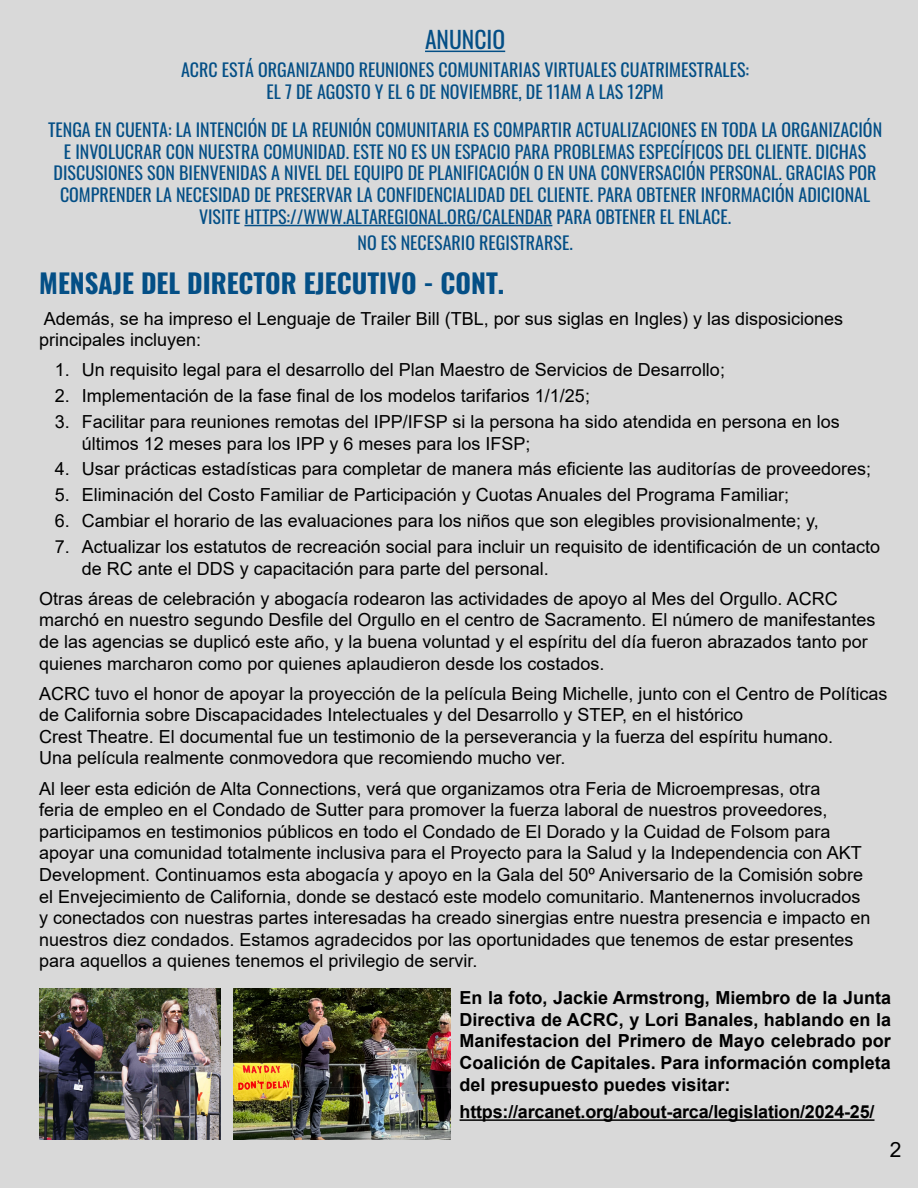
<style>
.page{position:relative;width:918px;height:1188px;background:#d9d9d9}
.page>*{position:absolute;margin:0;border:0;box-sizing:border-box;transform-origin:0 0}
.t1{font:700 26.7px "Oswald";color:#044f86}
.t2{font:23.7px "Oswald";color:#044f86}
.t3{font:21px "Arial";color:#000}
.t4{font:18px/21.6px "Arial";color:#000}
.t5{font:18px/21.6px "Oswald";color:#044f86;text-align:center}
.t6{font:700 18px/21.6px "Arial";color:#000;text-align:justify}
</style>
<div class="page">
<img style="left:39px;top:988px;width:181px;height:151px">
<img style="left:234px;top:988px;width:217px;height:151px">
<hr style="left:425px;top:51px;width:80px;height:1px;background:#044f86">
<hr style="left:244px;top:225px;width:308px;height:1px;background:#044f86">
<hr style="left:460px;top:1119px;width:414px;height:2px;background:#000">
<p class="t2" style="left:425px;top:19px;width:82px">ANUNCIO</p>
<p class="t5" style="left:181px;top:57px;width:569px">ACRC ESTÁ ORGANIZANDO REUNIONES COMUNITARIAS VIRTUALES CUATRIMESTRALES:<br>EL 7 DE AGOSTO Y EL 6 DE NOVIEMBRE, DE 11AM A LAS 12PM</p>
<p class="t5" style="left:48px;top:117px;width:836px">TENGA EN CUENTA: LA INTENCIÓN DE LA REUNIÓN COMUNITARIA ES COMPARTIR ACTUALIZACIONES EN TODA LA ORGANIZACIÓN E INVOLUCRAR CON NUESTRA COMUNIDAD. ESTE NO ES UN ESPACIO PARA PROBLEMAS ESPECÍFICOS DEL CLIENTE. DICHAS DISCUSIONES SON BIENVENIDAS A NIVEL DEL EQUIPO DE PLANIFICACIÓN O EN UNA CONVERSACIÓN PERSONAL. GRACIAS POR COMPRENDER LA NECESIDAD DE PRESERVAR LA CONFIDENCIALIDAD DEL CLIENTE. PARA OBTENER INFORMACIÓN ADICIONAL VISITE HTTPS://WWW.ALTAREGIONAL.ORG/CALENDAR PARA OBTENER EL ENLACE.</p>
<p class="t5" style="left:358px;top:230px;width:217px">NO ES NECESARIO REGISTRARSE.</p>
<p class="t1" style="left:39px;top:260px;width:467px">MENSAJE DEL DIRECTOR EJECUTIVO - CONT.</p>
<p class="t4" style="left:39px;top:307px;width:805px">Además, se ha impreso el Lenguaje de Trailer Bill (TBL, por sus siglas en Ingles) y las disposiciones principales incluyen:</p>
<p class="t4" style="left:55px;top:359px;width:672px">1. Un requisito legal para el desarrollo del Plan Maestro de Servicios de Desarrollo;</p>
<p class="t4" style="left:55px;top:385px;width:537px">2. Implementación de la fase final de los modelos tarifarios 1/1/25;</p>
<p class="t4" style="left:82px;top:411px;width:760px;text-indent:-27px">3. Facilitar para reuniones remotas del IPP/IFSP si la persona ha sido atendida en persona en los últimos 12 meses para los IPP y 6 meses para los IFSP;</p>
<p class="t4" style="left:55px;top:458px;width:818px">4. Usar prácticas estadísticas para completar de manera más eficiente las auditorías de proveedores;</p>
<p class="t4" style="left:55px;top:484px;width:736px">5. Eliminación del Costo Familiar de Participación y Cuotas Anuales del Programa Familiar;</p>
<p class="t4" style="left:55px;top:510px;width:766px">6. Cambiar el horario de las evaluaciones para los niños que son elegibles provisionalmente; y,</p>
<p class="t4" style="left:82px;top:536px;width:800px;text-indent:-27px">7. Actualizar los estatutos de recreación social para incluir un requisito de identificación de un contacto de RC ante el DDS y capacitación para parte del personal.</p>
<p class="t4" style="left:39px;top:587px;width:838px">Otras áreas de celebración y abogacía rodearon las actividades de apoyo al Mes del Orgullo. ACRC marchó en nuestro segundo Desfile del Orgullo en el centro de Sacramento. El número de manifestantes de las agencias se duplicó este año, y la buena voluntad y el espíritu del día fueron abrazados tanto por quienes marcharon como por quienes aplaudieron desde los costados.</p>
<p class="t4" style="left:39px;top:682px;width:850px">ACRC tuvo el honor de apoyar la proyección de la película Being Michelle, junto con el Centro de Políticas de California sobre Discapacidades Intelectuales y del Desarrollo y STEP, en el histórico<br>Crest Theatre. El documental fue un testimonio de la perseverancia y la fuerza del espíritu humano.<br>Una película realmente conmovedora que recomiendo mucho ver.</p>
<p class="t4" style="left:39px;top:777px;width:833px">Al leer esta edición de Alta Connections, verá que organizamos otra Feria de Microempresas, otra<br>feria de empleo en el Condado de Sutter para promover la fuerza laboral de nuestros proveedores, participamos en testimonios públicos en todo el Condado de El Dorado y la Cuidad de Folsom para apoyar una comunidad totalmente inclusiva para el Proyecto para la Salud y la Independencia con AKT Development. Continuamos esta abogacía y apoyo en la Gala del 50º Aniversario de la Comisión sobre el Envejecimiento de California, donde se destacó este modelo comunitario. Mantenernos involucrados y conectados con nuestras partes interesadas ha creado sinergias entre nuestra presencia e impacto en nuestros diez condados. Estamos agradecidos por las oportunidades que tenemos de estar presentes para aquellos a quienes tenemos el privilegio de servir.</p>
<p class="t6" style="left:460px;top:987px;width:433px">En la foto, Jackie Armstrong, Miembro de la Junta Directiva de ACRC, y Lori Banales, hablando en la Manifestacion del Primero de Mayo celebrado por Coalición de Capitales. Para información completa del presupuesto puedes visitar:</p>
<p class="t6" style="left:460px;top:1101px;width:416px">https://arcanet.org/about-arca/legislation/2024-25/</p>
<p class="t3" style="left:890px;top:1135px;width:13px">2</p>
</div>
